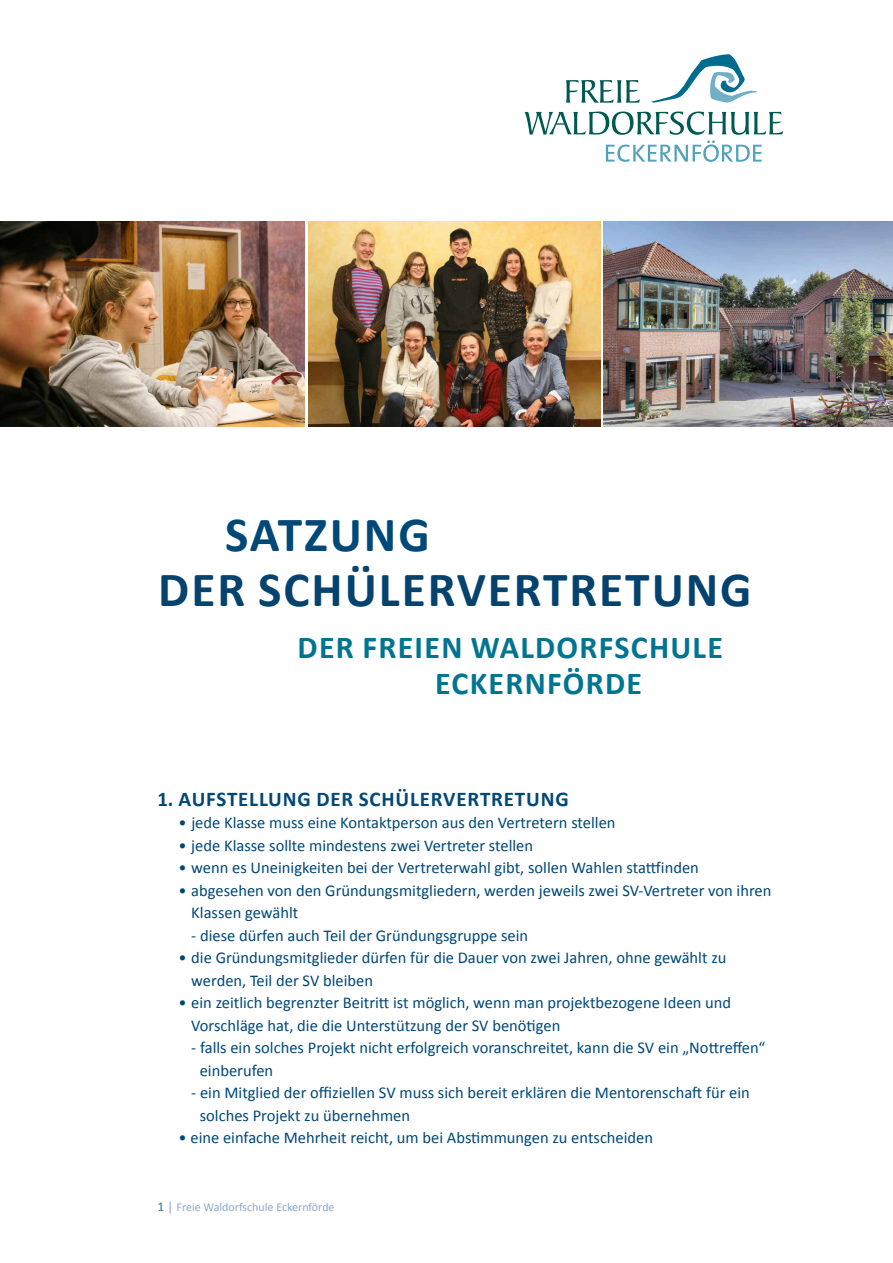
<style>
.page{position:relative;width:893px;height:1263px;background:#fff}
.page>*{position:absolute;margin:0;border:0;box-sizing:border-box;transform-origin:0 0}
.t1{font:700 49.35px "Calibri";letter-spacing:.04em;color:#05436e}
.t2{font:700 49.35px "Calibri";letter-spacing:.04em;color:#004877}
.t3{font:700 32.1px/36.6px "Calibri";letter-spacing:.04em;color:#007490}
.t4{font:700 21px "Calibri";letter-spacing:.04em;color:#004877}
.t5{font:16.5px/22.5px "Calibri";color:#004877}
.t6{font:12px "Calibri";color:#8da8c7}
.s1{font-size:13.5px;color:#37729d}
.s2{font-size:13.5px}
</style>
<div class="page">
<svg style="left:524px;top:112px;width:259px;height:50px"></svg>
<svg style="left:566px;top:80px;width:74px;height:23px"></svg>
<svg style="left:651px;top:54px;width:106px;height:49px"></svg>
<img style="left:0;top:221px;width:304px;height:205px">
<img style="left:309px;top:221px;width:291px;height:205px">
<img style="left:604px;top:221px;width:289px;height:205px">
<h1 class="t2" style="left:225px;top:500px;width:206px">SATZUNG</h1>
<h1 class="t1" style="left:158px;top:555px;width:595px">DER SCHÜLERVERTRETUNG</h1>
<h2 class="t3" style="left:435px;top:628px;width:289px;text-indent:-138px">DER FREIEN WALDORFSCHULE<br>ECKERNFÖRDE</h2>
<p class="t4" style="left:157px;top:784px;width:413px">1. AUFSTELLUNG DER SCHÜLERVERTRETUNG</p>
<p class="t5" style="left:179px;top:811px;width:438px">• jede Klasse muss eine Kontaktperson aus den Vertretern stellen</p>
<p class="t5" style="left:179px;top:833px;width:356px">• jede Klasse sollte mindestens zwei Vertreter stellen</p>
<p class="t5" style="left:179px;top:856px;width:522px">• wenn es Uneinigkeiten bei der Vertreterwahl gibt, sollen Wahlen stattfinden</p>
<p class="t5" style="left:191px;top:878px;width:582px;text-indent:-13px">• abgesehen von den Gründungsmitgliedern, werden jeweils zwei SV-Vertreter von ihren<br>Klassen gewählt</p>
<p class="t5" style="left:191px;top:923px;width:338px">- diese dürfen auch Teil der Gründungsgruppe sein</p>
<p class="t5" style="left:191px;top:946px;width:537px;text-indent:-13px">• die Gründungsmitglieder dürfen für die Dauer von zwei Jahren, ohne gewählt zu werden, Teil der SV bleiben</p>
<p class="t5" style="left:191px;top:991px;width:541px;text-indent:-13px">• ein zeitlich begrenzter Beitritt ist möglich, wenn man projektbezogene Ideen und<br>Vorschläge hat, die die Unterstützung der SV benötigen</p>
<p class="t5" style="left:200px;top:1036px;width:567px;text-indent:-8px">- falls ein solches Projekt nicht erfolgreich voranschreitet, kann die SV ein „Nottreffen“ einberufen</p>
<p class="t5" style="left:200px;top:1081px;width:552px;text-indent:-9px">- ein Mitglied der offiziellen SV muss sich bereit erklären die Mentorenschaft für ein solches Projekt zu übernehmen</p>
<p class="t5" style="left:179px;top:1126px;width:476px">• eine einfache Mehrheit reicht, um bei Abstimmungen zu entscheiden</p>
<p class="t6" style="left:157px;top:1198px;width:179px"><span class="s1">1</span> <span class="s2">|</span> Freie Waldorfschule Eckernförde</p>
</div>
